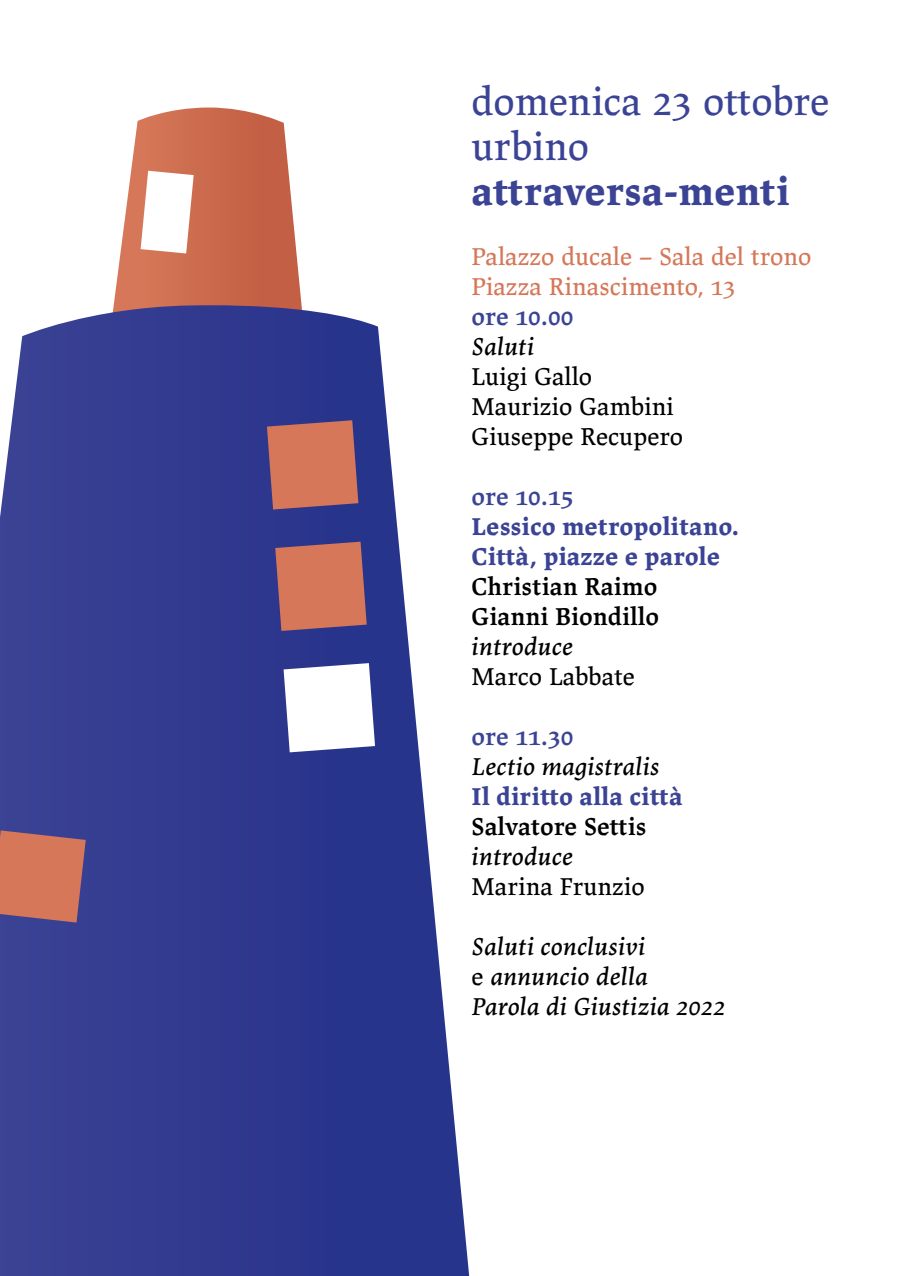
<style>
.page{position:relative;width:922px;height:1276px;background:#fff}
.page>*{position:absolute;margin:0;border:0;box-sizing:border-box;transform-origin:0 0}
.t1{font:40px/45px "Lapture";color:#3b4395}
.t2{font:700 40px "Lapture";letter-spacing:-.01em;color:#3b4395}
.t3{font:italic 25px/30px "Lapture";color:#000}
.t4{font:25px/30px "Lapture";color:#000}
.t5{font:700 25px/30px "Lapture";color:#3b4395}
.t6{font:25px/30px "Lapture";color:#d57758}
.t7{font:600 25px/30px "Lapture";color:#000}
.t8{font:600 25px "Lapture";letter-spacing:-.005em;color:#3b4395}
.s1{font-style:normal}
</style>
<div class="page">
<svg style="left:113px;top:107px;width:189px;height:198px"></svg>
<svg style="left:0;top:305px;width:469px;height:971px;background:#48509b"></svg>
<svg style="left:141px;top:171px;width:53px;height:82px"></svg>
<svg style="left:267px;top:420px;width:91px;height:89px;background:#c06e5e"></svg>
<svg style="left:275px;top:542px;width:91px;height:89px;background:#c06e5e"></svg>
<svg style="left:0;top:830px;width:86px;height:92px;background:#be6f60"></svg>
<svg style="left:283px;top:663px;width:92px;height:89px"></svg>
<hr style="left:921px;top:0;width:1px;height:1276px;background:#d57758">
<h1 class="t1" style="left:471px;top:79px;width:359px">domenica 23 ottobre urbino</h1>
<h1 class="t2" style="left:471px;top:166px;width:319px">attraversa-menti</h1>
<p class="t6" style="left:471px;top:242px;width:341px">Palazzo ducale – Sala del trono<br>Piazza Rinascimento, 13</p>
<p class="t8" style="left:471px;top:301px;width:103px">ore 10.00</p>
<p class="t3" style="left:471px;top:332px;width:64px">Saluti</p>
<p class="t4" style="left:471px;top:362px;width:213px">Luigi Gallo<br>Maurizio Gambini<br>Giuseppe Recupero</p>
<p class="t8" style="left:471px;top:481px;width:103px">ore 10.15</p>
<p class="t5" style="left:471px;top:512px;width:269px">Lessico metropolitano.<br>Città, piazze e parole</p>
<p class="t7" style="left:471px;top:572px;width:189px">Christian Raimo<br>Gianni Biondillo</p>
<p class="t3" style="left:471px;top:632px;width:103px">introduce</p>
<p class="t4" style="left:471px;top:662px;width:165px">Marco Labbate</p>
<p class="t8" style="left:471px;top:721px;width:103px">ore 11.30</p>
<p class="t3" style="left:471px;top:752px;width:190px">Lectio magistralis</p>
<p class="t5" style="left:471px;top:782px;width:212px">Il diritto alla città</p>
<p class="t7" style="left:471px;top:812px;width:176px">Salvatore Settis</p>
<p class="t3" style="left:471px;top:842px;width:103px">introduce</p>
<p class="t4" style="left:471px;top:872px;width:175px">Marina Frunzio</p>
<p class="t3" style="left:471px;top:932px;width:255px">Saluti conclusivi<br><span class="s1">e</span> annuncio della<br>Parola di Giustizia 2022</p>
</div>
